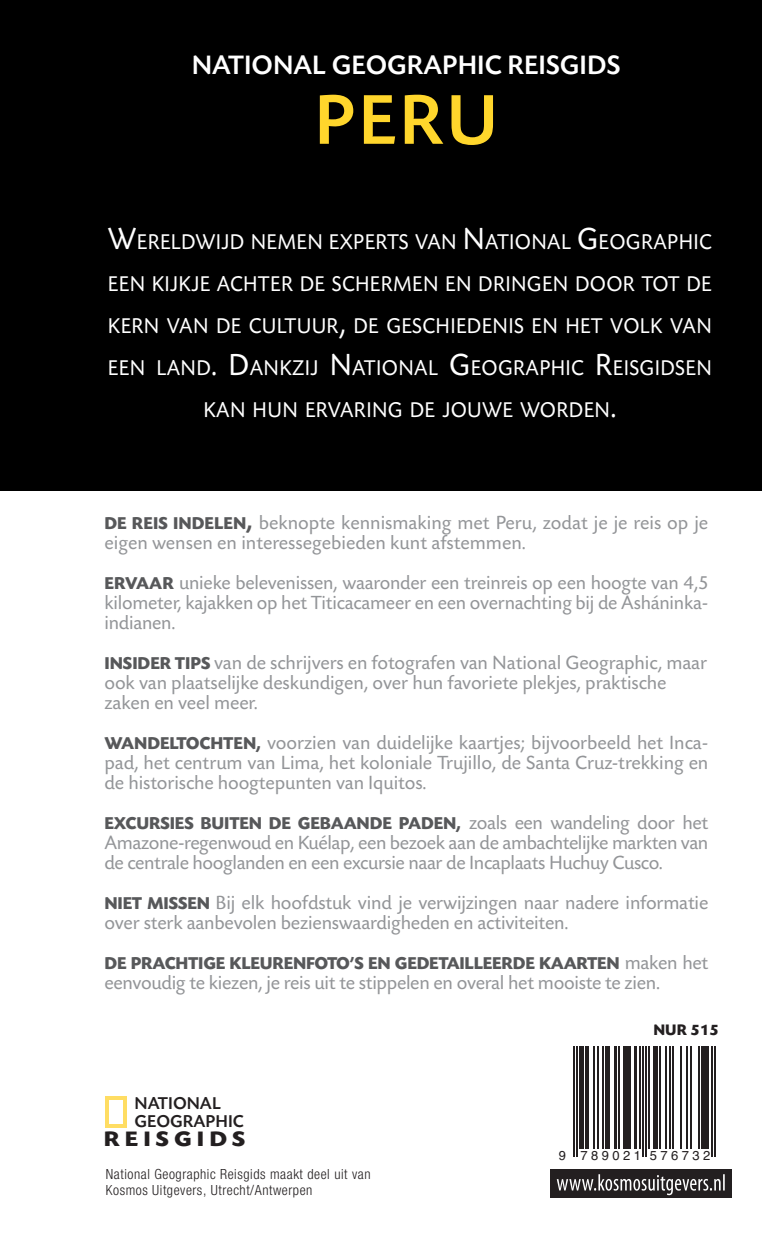
<style>
.page{position:relative;width:762px;height:1250px;background:#fff}
.page>*{position:absolute;margin:0;border:0;box-sizing:border-box;transform-origin:0 0}
.t1{font:74px "Today SBOP Medium SC";color:#ffd62c}
.t2{font:500 28px "Today SBOP";color:#fff}
.t3{font:22.4px/42px "Today SBOP";letter-spacing:.015em;color:#fff;text-align:center;scale:.94 1}
.t4{font:700 22px "Today SBOP";letter-spacing:.2em;color:#231f20;scale:1.14 1}
.t5{font:20px/20px "Today SBOP";letter-spacing:-.01em;color:#939598}
.t6{font:700 18px "Today SBOP";letter-spacing:-.015em;color:#57585a}
.t7{font:500 18px "Today SBOP";color:#231f20}
.Normaal{font:700 16px "Today SBOP";color:#231f20}
.t8{font:14px "Helvetica Neue LT 47 Lt Cn";letter-spacing:.04em;color:#231f20}
.t9{font:13px "Helvetica";letter-spacing:.265em;color:#231f20}
.s1{font-size:32px}
.s2{font-weight:700;font-size:18px;color:#57585a}
.s3{font-weight:700;font-size:22px;color:#57585a}
.s4{font-weight:400;font-size:20px;color:#939598}
</style>
<div class="page">
<hr style="left:573px;top:1045px;width:2px;height:110px;background:#231f20">
<hr style="left:576px;top:1045px;width:2px;height:110px;background:#231f20">
<div style="left:579px;top:1045px;width:5px;height:103px;background:#231f20"></div>
<hr style="left:585px;top:1045px;width:3px;height:103px;background:#231f20">
<hr style="left:593px;top:1045px;width:1px;height:103px;background:#231f20">
<hr style="left:597px;top:1045px;width:2px;height:103px;background:#231f20">
<hr style="left:602px;top:1045px;width:1px;height:103px;background:#231f20">
<hr style="left:605px;top:1045px;width:4px;height:103px;background:#231f20">
<hr style="left:614px;top:1045px;width:3px;height:103px;background:#231f20">
<hr style="left:618px;top:1045px;width:2px;height:103px;background:#231f20">
<hr style="left:623px;top:1045px;width:3px;height:103px;background:#231f20">
<hr style="left:627px;top:1045px;width:3px;height:103px;background:#231f20">
<hr style="left:633px;top:1045px;width:3px;height:103px;background:#231f20">
<hr style="left:639px;top:1045px;width:2px;height:103px;background:#231f20">
<hr style="left:642px;top:1045px;width:2px;height:110px;background:#231f20">
<hr style="left:645px;top:1045px;width:2px;height:110px;background:#231f20">
<hr style="left:648px;top:1045px;width:2px;height:103px;background:#231f20">
<hr style="left:653px;top:1045px;width:4px;height:103px;background:#231f20">
<hr style="left:659px;top:1045px;width:1px;height:103px;background:#231f20">
<hr style="left:665px;top:1045px;width:1px;height:103px;background:#231f20">
<hr style="left:669px;top:1045px;width:2px;height:103px;background:#231f20">
<hr style="left:672px;top:1045px;width:2px;height:103px;background:#231f20">
<hr style="left:680px;top:1045px;width:1px;height:103px;background:#231f20">
<hr style="left:686px;top:1045px;width:1px;height:103px;background:#231f20">
<hr style="left:690px;top:1045px;width:2px;height:103px;background:#231f20">
<hr style="left:697px;top:1045px;width:2px;height:103px;background:#231f20">
<svg style="left:701px;top:1046px;width:3px;height:102px"></svg>
<hr style="left:705px;top:1045px;width:3px;height:103px;background:#231f20">
<hr style="left:711px;top:1045px;width:1px;height:110px;background:#231f20">
<hr style="left:714px;top:1045px;width:1px;height:110px;background:#231f20">
<div style="left:550px;top:1169px;width:181px;height:28px;background:#231f20"></div>
<svg style="left:556px;top:1174px;width:168px;height:20px"></svg>
<div style="left:105px;top:1095px;width:22px;height:31px;background:#ffdd63"></div>
<div style="left:109px;top:1099px;width:14px;height:23px;background:#fff"></div>
<div style="left:0;top:0;width:761px;height:491px;background:#000"></div>
<p class="t2" style="left:192px;top:50px;width:430px">NATIONAL GEOGRAPHIC REISGIDS</p>
<p class="t1" style="left:314px;top:81px;width:185px">PERU</p>
<p class="t3" style="left:108px;top:221px;width:644px"><span class="s1">W</span>ERELDWIJD NEMEN EXPERTS VAN <span class="s1">N</span> ATIONAL <span class="s1">G</span>EOGRAPHIC EEN KIJKJE ACHTER DE SCHERMEN EN DRINGEN DOOR TOT DE KERN VAN DE CULTUUR<span class="s1">,</span> DE GESCHIEDENIS EN HET VOLK VAN EEN LAND<span class="s1">. D</span>ANKZIJ <span class="s1">N</span>ATIONAL <span class="s1">G</span>EOGRAPHIC <span class="s1">R</span>EISGIDSEN KAN HUN ERVARING DE JOUWE WORDEN<span class="s1">.</span></p>
<p class="t5" style="left:104px;top:513px;width:605px"><span class="s2">DE REIS INDELEN</span><span class="s3">,</span> beknopte kennismaking met Peru, zodat je je reis op je eigen wensen en interessegebieden kunt afstemmen.</p>
<p class="t5" style="left:104px;top:573px;width:605px;text-align:justify"><span class="s2">ERVAAR</span> unieke belevenissen, waaronder een treinreis op een hoogte van 4,5 kilometer, kajakken op het Titicacameer en een overnachting bij de Asháninka&shy;indianen.</p>
<p class="t5" style="left:104px;top:653px;width:604px"><span class="s2">INSIDER TIPS</span> van de schrijvers en fotografen van National Geographic, maar ook van plaatselijke deskundigen, over hun favoriete plekjes, praktische zaken en veel meer.</p>
<p class="t5" style="left:104px;top:733px;width:605px;text-align:justify"><span class="s2">WANDELTOCHTEN,</span> voorzien van duidelijke kaartjes; bijvoorbeeld het Inca&shy;pad, het centrum van Lima, het koloniale Trujillo, de Santa Cruz-trekking en de historische hoogtepunten van Iquitos.</p>
<p class="t6" style="left:104px;top:813px;width:605px">EXCURSIES BUITEN DE GEBAANDE PADEN, <span class="s4">zoals een wandeling door het</span></p>
<p class="t5" style="left:104px;top:833px;width:605px">Amazone-regenwoud en Kuélap, een bezoek aan de ambachtelijke markten van de centrale hooglanden en een excursie naar de Incaplaats Huchuy Cusco.</p>
<p class="t5" style="left:104px;top:893px;width:605px"><span class="s2">NIET MISSEN</span> Bij elk hoofdstuk vind je verwijzingen naar nadere informatie over sterk aanbevolen bezienswaardigheden en activiteiten.</p>
<p class="t6" style="left:104px;top:953px;width:605px">DE PRACHTIGE KLEURENFOTO’S EN GEDETAILLEERDE KAARTEN <span class="s4">maken het</span></p>
<p class="t5" style="left:104px;top:973px;width:557px">eenvoudig te kiezen, je reis uit te stippelen en overal het mooiste te zien.</p>
<p class="t7" style="left:134px;top:1093px;width:88px">NATIONAL</p>
<p class="t7" style="left:134px;top:1111px;width:111px">GEOGRAPHIC</p>
<p class="t4" style="left:104px;top:1126px;width:126px">REISGIDS</p>
<p class="t8" style="left:106px;top:1165px;width:266px">National Geographic Reisgids maakt deel uit van</p>
<p class="t8" style="left:106px;top:1182px;width:208px">Kosmos Uitgevers, Utrecht/Antwerpen</p>
<p class="Normaal" style="left:653px;top:1021px;width:67px">NUR 515</p>
<p class="t9" style="left:558px;top:1144px;width:153px">9 789021 576732</p>
</div>
